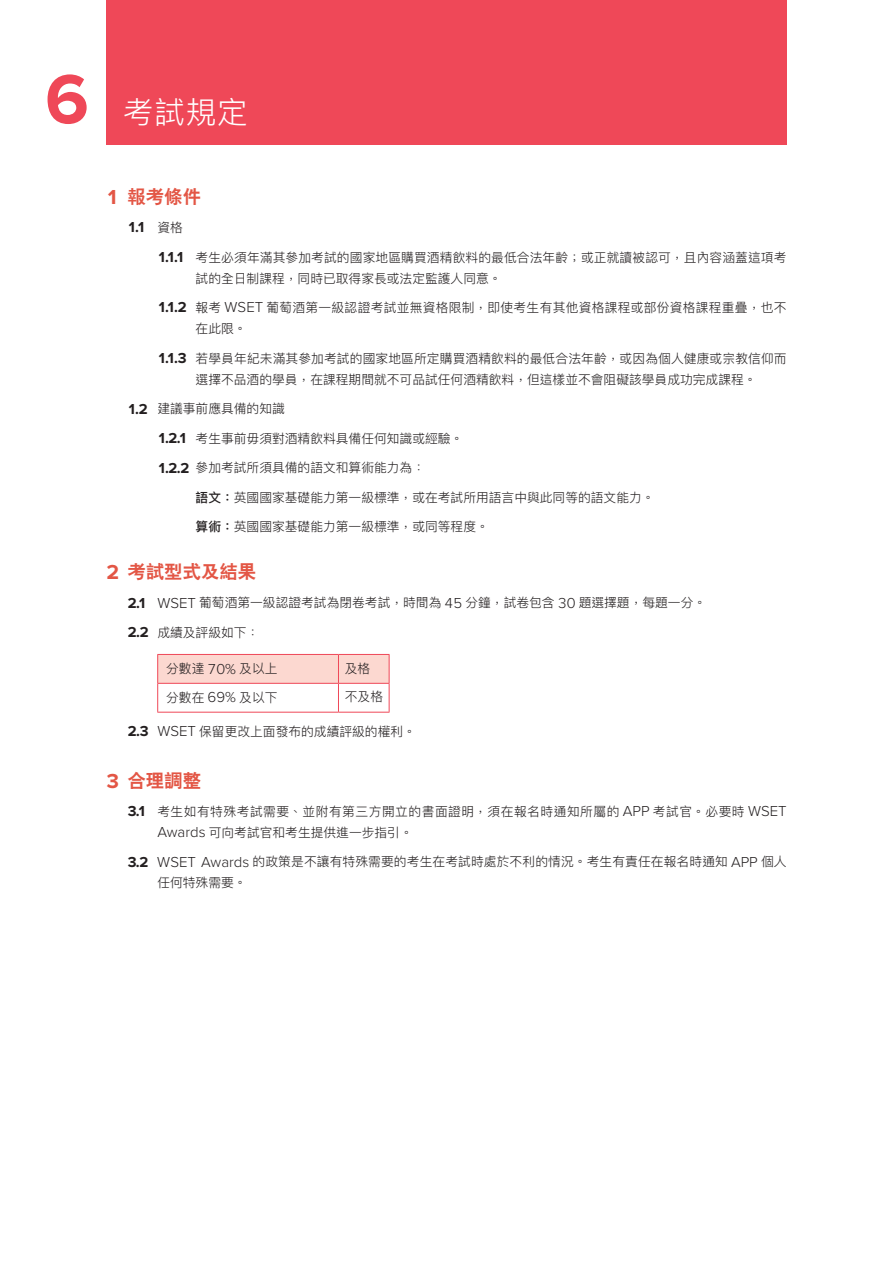
<style>
.page{position:relative;width:893px;height:1263px;background:#fff}
.page>*{position:absolute;margin:0;border:0;box-sizing:border-box;transform-origin:0 0}
.t1{font:700 72px "Proxima Nova";color:#ef4858}
.t2{font:300 36px "Proxima Nova";color:#fff}
.H1_24_24{font:300 30.6px "Ping Fang TC";color:#fff}
.A_heading_SC_Spc_1{font:18.3px "Heiti CSEG Bold T GB";color:#e35645}
.exam_regs-1_SC{font:700 15px "Proxima Nova";color:#231f20}
.exam_regs-2_SC{font:300 12.75px/21px "Ping Fang TC";color:#231f20}
.exam_regs-1_SC-2{font:300 12.75px/21px "Ping Fang TC";color:#231f20}
.exam_regs-1_SC-3{font:300 12.75px/21px "Ping Fang TC";letter-spacing:.04em;color:#231f20}
.exam_regs-2_SC-2{font:300 12.75px/21px "Ping Fang TC";letter-spacing:.02em;color:#231f20}
._10_12_Lt_Spc_2{font:300 12.75px "Ping Fang TC";color:#231f20}
.s1{font-weight:700;font-size:72px}
.s2{font-family:"Proxima Nova";font-weight:700;font-size:21px}
.s3{font-family:"Ping Fang TC";font-weight:300;font-size:12.75px}
.s4{font-family:"Proxima Nova";font-weight:700;font-size:15px}
.s5{font-family:"Proxima Nova";font-size:15px}
.s6{font-weight:500}
</style>
<div class="page">
<svg style="left:157px;top:654px;width:233px;height:58px"></svg>
<hr style="left:157px;top:712px;width:181px;height:1px;background:#ef4858">
<hr style="left:338px;top:712px;width:51px;height:1px;background:#ef4858">
<div style="left:106px;top:0;width:681px;height:144px;background:#ef4858"></div>
<p class="t1" style="left:45px;top:58px;width:45px">6</p>
<h2 class="t2" style="left:106px;top:78px;width:131px"><span class="s1">3</span> Title</h2>
<p class="H1_24_24" style="left:123px;top:93px;width:126px">考試規定</p>
<p class="A_heading_SC_Spc_1" style="left:106px;top:188px;width:96px"><span class="s2">1</span> 报考条件</p>
<p class="exam_regs-1_SC" style="left:128px;top:219px;width:57px">1.1 <span class="s3">資格</span></p>
<p class="exam_regs-2_SC" style="left:196px;top:246px;width:592px;text-indent:-38px"><span class="s4">1.1.1</span> 考生必須年滿其參加考試的國家地區購買酒精飲料的最低合法年齡；或正就讀被認可，且內容涵蓋這項考試的全日制課程，同時已取得家長或法定監護人同意。</p>
<p class="exam_regs-2_SC-2" style="left:196px;top:297px;width:592px;text-indent:-38px"><span class="s4">1.1.2</span> 報考 <span class="s5">WSET</span> 葡萄酒第一級認證考試並無資格限制，即使考生有其他資格課程或部份資格課程重疊，也不在此限。</p>
<p class="exam_regs-2_SC" style="left:196px;top:347px;width:592px;text-indent:-38px"><span class="s4">1.1.3</span> 若學員年紀未滿其參加考試的國家地區所定購買酒精飲料的最低合法年齡，或因為個人健康或宗教信仰而選擇不品酒的學員，在課程期間就不可品試任何酒精飲料，但這樣並不會阻礙該學員成功完成課程。</p>
<p class="exam_regs-1_SC-2" style="left:128px;top:398px;width:159px"><span class="s4">1.2</span> 建議事前應具備的知識</p>
<p class="exam_regs-2_SC" style="left:157px;top:427px;width:308px"><span class="s4">1.2.1</span> 考生事前毋須對酒精飲料具備任何知識或經驗。</p>
<p class="exam_regs-2_SC" style="left:157px;top:457px;width:269px"><span class="s4">1.2.2</span> 參加考試所須具備的語文和算術能力為：</p>
<p class="exam_regs-2_SC" style="left:196px;top:486px;width:461px"><span class="s6">語文：</span>英國國家基礎能力第一級標準，或在考試所用語言中與此同等的語文能力。</p>
<p class="exam_regs-2_SC" style="left:196px;top:516px;width:295px"><span class="s6">算術：</span>英國國家基礎能力第一級標準，或同等程度。</p>
<p class="A_heading_SC_Spc_1" style="left:106px;top:563px;width:151px"><span class="s2">2</span> 考试型式及结果</p>
<p class="exam_regs-1_SC-2" style="left:128px;top:592px;width:580px"><span class="s4">2.1</span> <span class="s5">WSET</span> 葡萄酒第一級認證考試為閉卷考試，時間為 <span class="s5">45</span> 分鐘，試卷包含 <span class="s5">30</span> 題選擇題，每題一分。</p>
<p class="exam_regs-1_SC-2" style="left:128px;top:621px;width:133px"><span class="s4">2.2</span> 成績及評級如下：</p>
<p class="_10_12_Lt_Spc_2" style="left:166px;top:661px;width:113px">分數達 <span class="s5">70%</span> 及以上</p>
<p class="_10_12_Lt_Spc_2" style="left:345px;top:660px;width:27px">及格</p>
<p class="_10_12_Lt_Spc_2" style="left:166px;top:690px;width:113px">分數在 <span class="s5">69%</span> 及以下</p>
<p class="_10_12_Lt_Spc_2" style="left:345px;top:689px;width:40px">不及格</p>
<p class="exam_regs-1_SC-2" style="left:128px;top:720px;width:290px"><span class="s4">2.3</span> <span class="s5">WSET</span> 保留更改上面發布的成績評級的權利。</p>
<p class="A_heading_SC_Spc_1" style="left:106px;top:771px;width:96px"><span class="s2">3</span> 合理调整</p>
<p class="exam_regs-1_SC-3" style="left:157px;top:801px;width:631px;text-indent:-30px"><span class="s4">3.1</span> 考生如有特殊考試需要、並附有第三方開立的書面證明，須在報名時通知所屬的 <span class="s5">APP</span> 考試官。必要時 <span class="s5">WSET<br>Awards</span> 可向考試官和考生提供進一步指引。</p>
<p class="exam_regs-1_SC-2" style="left:157px;top:851px;width:631px;text-indent:-30px"><span class="s4">3.2</span> <span class="s5">WSET Awards</span> 的政策是不讓有特殊需要的考生在考試時處於不利的情況。考生有責任在報名時通知 <span class="s5">APP</span> 個人任何特殊需要。</p>
</div>
